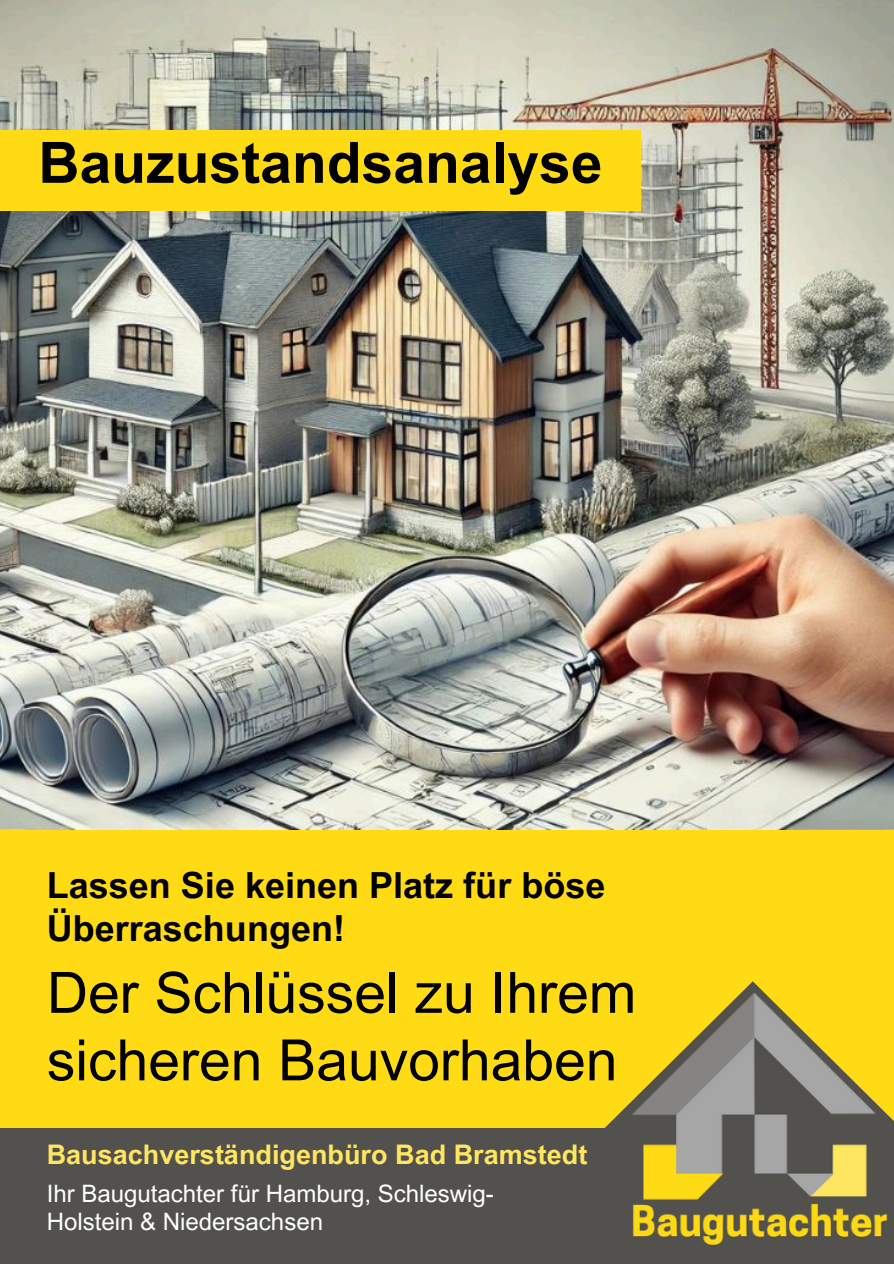
<style>
.page{position:relative;width:894px;height:1264px;background:#fff}
.page>*{position:absolute;margin:0;border:0;box-sizing:border-box;transform-origin:0 0}
.t1{font:57px/67.5px "Arial MT Pro";color:#000}
.t2{font:700 57px "Arial MT Pro";color:#000}
.t3{font:700 36px/42.8px "Arial MT Pro";color:#000}
.t4{font:700 27px "Arial MT Pro";color:#ffe661}
.t5{font:24px/28.2px "Arial MT Pro";color:#fff}
</style>
<div class="page">
<div style="left:0;top:0;width:893px;height:1263px;background:#ffdb15"></div>
<img style="left:0;top:0;width:893px;height:829px">
<div style="left:0;top:130px;width:640px;height:81px;background:#ffdb15"></div>
<div style="left:0;top:1128px;width:893px;height:135px;background:#53514d"></div>
<svg style="left:581px;top:1116px;width:312px;height:35px"></svg>
<img style="left:616px;top:981px;width:273px;height:271px">
<h3 class="t2" style="left:38px;top:141px;width:565px">Bauzustandsanalyse</h3>
<p class="t3" style="left:47px;top:868px;width:560px">Lassen Sie keinen Platz für böse<br>Überraschungen!</p>
<h2 class="t1" style="left:47px;top:966px;width:591px">Der Schlüssel zu Ihrem sicheren Bauvorhaben</h2>
<p class="t4" style="left:47px;top:1144px;width:542px">Bausachverständigenbüro Bad Bramstedt</p>
<h4 class="t5" style="left:47px;top:1182px;width:448px">Ihr Baugutachter für Hamburg, Schleswig-<br>Holstein &amp; Niedersachsen</h4>
</div>
